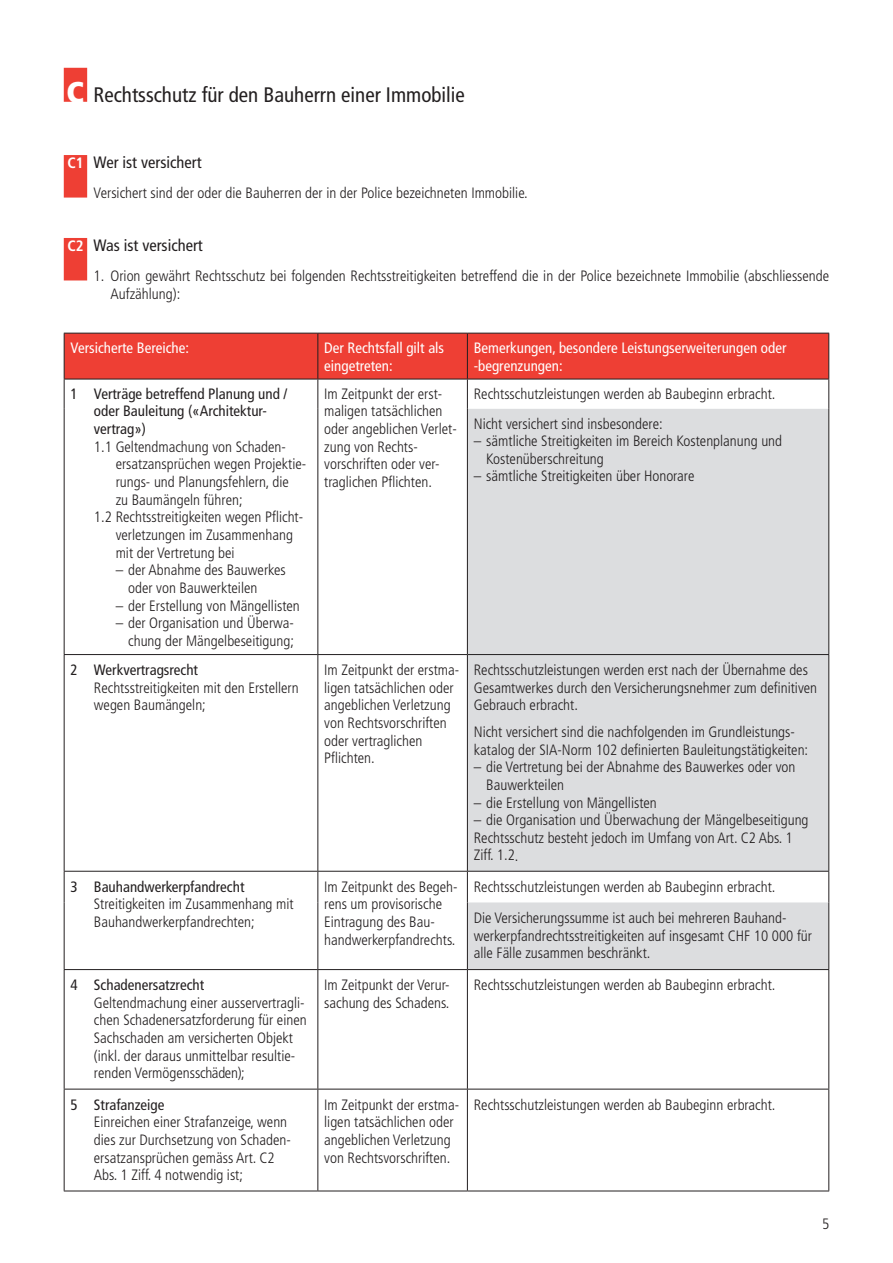
<style>
.page{position:relative;width:893px;height:1263px;background:#fff}
.page>*{position:absolute;margin:0;border:0;box-sizing:border-box;transform-origin:0 0}
.t1{font:condensed 21px "Frutiger";color:#231f20}
.t2{font:condensed 16.5px "Frutiger";color:#231f20}
.t3{font:300 condensed 15px/17.7px "Frutiger";color:#231f20}
.t4{font:condensed 15px/17.7px "Frutiger";color:#231f20}
.t5{font:condensed 15px/17.7px "Frutiger";color:#fff}
.s1{font-weight:900;font-size:30px;color:#fff}
.s2{font-weight:700;font-size:15px;color:#fff}
.s3{font-size:14.85px}
</style>
<div class="page">
<div style="left:65px;top:334px;width:763px;height:45px;background:#ee3f34"></div>
<div style="left:468px;top:409px;width:360px;height:560px;background:#dcdddf"></div>
<hr style="left:64px;top:333px;width:254px;height:1px;background:#231f20">
<hr style="left:64px;top:333px;width:1px;height:46px;background:#231f20">
<hr style="left:318px;top:333px;width:149px;height:1px;background:#231f20">
<hr style="left:317px;top:333px;width:1px;height:46px;background:#231f20">
<hr style="left:467px;top:333px;width:362px;height:1px;background:#231f20">
<hr style="left:467px;top:333px;width:1px;height:46px;background:#231f20">
<hr style="left:828px;top:333px;width:1px;height:46px;background:#231f20">
<hr style="left:64px;top:379px;width:254px;height:1px;background:#231f20">
<hr style="left:64px;top:379px;width:1px;height:30px;background:#231f20">
<hr style="left:318px;top:379px;width:149px;height:1px;background:#231f20">
<hr style="left:317px;top:379px;width:1px;height:30px;background:#231f20">
<hr style="left:467px;top:379px;width:362px;height:1px;background:#231f20">
<hr style="left:467px;top:379px;width:1px;height:30px;background:#231f20">
<hr style="left:828px;top:379px;width:1px;height:30px;background:#231f20">
<hr style="left:64px;top:409px;width:1px;height:245px;background:#231f20">
<hr style="left:317px;top:409px;width:1px;height:245px;background:#231f20">
<hr style="left:467px;top:409px;width:1px;height:245px;background:#231f20">
<hr style="left:828px;top:409px;width:1px;height:245px;background:#231f20">
<hr style="left:64px;top:654px;width:254px;height:1px;background:#231f20">
<hr style="left:64px;top:655px;width:1px;height:216px;background:#231f20">
<hr style="left:318px;top:654px;width:149px;height:1px;background:#231f20">
<hr style="left:317px;top:655px;width:1px;height:216px;background:#231f20">
<hr style="left:467px;top:654px;width:362px;height:1px;background:#231f20">
<hr style="left:467px;top:655px;width:1px;height:216px;background:#231f20">
<hr style="left:828px;top:655px;width:1px;height:216px;background:#231f20">
<hr style="left:64px;top:871px;width:254px;height:1px;background:#231f20">
<hr style="left:64px;top:871px;width:1px;height:31px;background:#231f20">
<hr style="left:318px;top:871px;width:149px;height:1px;background:#231f20">
<hr style="left:317px;top:871px;width:1px;height:31px;background:#231f20">
<hr style="left:467px;top:871px;width:362px;height:1px;background:#231f20">
<hr style="left:467px;top:871px;width:1px;height:31px;background:#231f20">
<hr style="left:828px;top:871px;width:1px;height:31px;background:#231f20">
<hr style="left:64px;top:902px;width:1px;height:67px;background:#231f20">
<hr style="left:317px;top:902px;width:1px;height:67px;background:#231f20">
<hr style="left:467px;top:902px;width:1px;height:67px;background:#231f20">
<hr style="left:828px;top:902px;width:1px;height:67px;background:#231f20">
<hr style="left:64px;top:969px;width:254px;height:1px;background:#231f20">
<hr style="left:64px;top:970px;width:1px;height:119px;background:#231f20">
<hr style="left:318px;top:969px;width:149px;height:1px;background:#231f20">
<hr style="left:317px;top:970px;width:1px;height:119px;background:#231f20">
<hr style="left:467px;top:969px;width:362px;height:1px;background:#231f20">
<hr style="left:467px;top:970px;width:1px;height:119px;background:#231f20">
<hr style="left:828px;top:970px;width:1px;height:119px;background:#231f20">
<hr style="left:64px;top:1089px;width:254px;height:1px;background:#231f20">
<hr style="left:64px;top:1089px;width:1px;height:101px;background:#231f20">
<hr style="left:318px;top:1089px;width:149px;height:1px;background:#231f20">
<hr style="left:317px;top:1089px;width:1px;height:101px;background:#231f20">
<hr style="left:467px;top:1089px;width:362px;height:1px;background:#231f20">
<hr style="left:467px;top:1089px;width:1px;height:101px;background:#231f20">
<hr style="left:828px;top:1089px;width:1px;height:101px;background:#231f20">
<hr style="left:64px;top:1190px;width:254px;height:1px;background:#231f20">
<hr style="left:318px;top:1190px;width:149px;height:1px;background:#231f20">
<hr style="left:467px;top:1190px;width:362px;height:1px;background:#231f20">
<div style="left:64px;top:68px;width:23px;height:34px;background:#ee3f34"></div>
<div style="left:64px;top:155px;width:23px;height:43px;background:#ee3f34"></div>
<div style="left:64px;top:238px;width:23px;height:42px;background:#ee3f34"></div>
<h1 class="t1" style="left:67px;top:82px;width:400px"><span class="s1">C</span> Rechtsschutz für den Bauherrn einer Immobilie</h1>
<p class="t2" style="left:67px;top:152px;width:136px"><span class="s2">C1</span> Wer ist versichert</p>
<p class="t3" style="left:94px;top:184px;width:436px">Versichert sind der oder die Bauherren der in der Police bezeichneten Immobilie.</p>
<p class="t2" style="left:67px;top:235px;width:137px"><span class="s2">C2</span> Was ist versichert</p>
<p class="t3" style="left:111px;top:267px;width:720px;text-indent:-17px">1. Orion gewährt Rechtsschutz bei folgenden Rechtsstreitigkeiten betreffend die in der Police bezeichnete Immobilie (abschliessende<br>Aufzählung):</p>
<p class="t5" style="left:71px;top:339px;width:120px">Versicherte Bereiche:</p>
<p class="t5" style="left:324px;top:339px;width:121px">Der Rechtsfall gilt als eingetreten:</p>
<p class="t5" style="left:474px;top:339px;width:314px">Bemerkungen, besondere Leistungserweiterungen oder -begrenzungen:</p>
<p class="t4" style="left:94px;top:385px;width:195px;text-indent:-23px">1 Verträge betreffend Planung und / oder Bauleitung («Architektur&shy;vertrag»)</p>
<p class="t3" style="left:94px;top:438px;width:194px">1.1 Geltendmachung von Schaden-</p>
<p class="t3" style="left:116px;top:456px;width:192px">ersatzansprüchen wegen Projektie-</p>
<p class="t3" style="left:116px;top:473px;width:175px">rungs- und Planungsfehlern, die</p>
<p class="t3" style="left:116px;top:491px;width:128px">zu Baumängeln führen;</p>
<p class="t3" style="left:94px;top:509px;width:211px">1.2 Rechtsstreitigkeiten wegen Pflicht-</p>
<p class="t3" style="left:116px;top:526px;width:179px">verletzungen im Zusammenhang</p>
<p class="t3" style="left:116px;top:544px;width:120px">mit der Vertretung bei</p>
<p class="t3" style="left:128px;top:561px;width:159px;text-indent:-12px">– der Abnahme des Bauwerkes oder von Bauwerkteilen</p>
<p class="t3" style="left:116px;top:597px;width:186px">– der Erstellung von Mängellisten</p>
<p class="t3" style="left:116px;top:614px;width:180px;text-align:right">– der Organisation und Überwa&shy;chung der Mängelbeseitigung;</p>
<p class="t3" style="left:324px;top:385px;width:134px">Im Zeitpunkt der erst&shy;maligen tatsächlichen oder angeblichen Verlet&shy;zung von Rechts&shy;vorschriften oder ver&shy;traglichen Pflichten.</p>
<p class="t3" style="left:474px;top:379px;width:303px;line-height:29.7px">Rechtsschutzleistungen werden ab Baubeginn erbracht.<br>Nicht versichert sind insbesondere:</p>
<p class="t3" style="left:486px;top:432px;width:297px;text-indent:-12px">– sämtliche Streitigkeiten im Bereich Kostenplanung und<br>Kostenüberschreitung</p>
<p class="t3" style="left:474px;top:468px;width:222px">– sämtliche Streitigkeiten über Honorare</p>
<p class="t4" style="left:71px;top:661px;width:129px">2 Werkvertragsrecht</p>
<p class="t3" style="left:94px;top:679px;width:206px">Rechtsstreitigkeiten mit den Erstellern wegen Baumängeln;</p>
<p class="t4" style="left:71px;top:878px;width:175px">3 Bauhandwerkerpfandrecht</p>
<p class="t3" style="left:94px;top:896px;width:201px">Streitigkeiten im Zusammenhang mit<br>Bauhandwerkerpfandrechten;</p>
<p class="t4" style="left:71px;top:976px;width:135px">4 Schadenersatzrecht</p>
<p class="t3" style="left:94px;top:994px;width:214px">Geltendmachung einer ausservertragli&shy;chen Schadenersatzforderung für einen Sachschaden am versicherten Objekt (inkl. der daraus unmittelbar resultie&shy;renden Vermögensschäden);</p>
<p class="t4" style="left:71px;top:1096px;width:95px">5 Strafanzeige</p>
<p class="t3" style="left:94px;top:1113px;width:198px">Einreichen einer Strafanzeige, wenn dies zur Durchsetzung von Schaden&shy;ersatzansprüchen gemäss Art. C2<br>Abs. 1 Ziff. 4 notwendig ist;</p>
<p class="t3" style="left:324px;top:661px;width:136px">Im Zeitpunkt der erstma&shy;ligen tatsächlichen oder angeblichen Verletzung von Rechtsvorschriften oder vertraglichen<br>Pflichten.</p>
<p class="t3" style="left:474px;top:661px;width:345px">Rechtsschutzleistungen werden erst nach der Übernahme des<br>Gesamtwerkes durch den Versicherungsnehmer zum definitiven<br>Gebrauch erbracht.</p>
<p class="t3" style="left:474px;top:723px;width:336px">Nicht versichert sind die nachfolgenden im Grundleistungs&shy;katalog der SIA-Norm 102 definierten Bauleitungstätigkeiten:</p>
<p class="t3" style="left:486px;top:758px;width:311px;text-indent:-12px">– die Vertretung bei der Abnahme des Bauwerkes oder von<br>Bauwerkteilen</p>
<p class="t3" style="left:474px;top:794px;width:185px">– die Erstellung von Mängellisten</p>
<p class="t3" style="left:474px;top:811px;width:336px">– die Organisation und Überwachung der Mängelbeseitigung<br>Rechtsschutz besteht jedoch im Umfang von Art. C2 Abs. 1<br>Ziff. 1.2<span class="s3">.</span></p>
<p class="t3" style="left:324px;top:878px;width:135px">Im Zeitpunkt des Begeh&shy;rens um provisorische<br>Eintragung des Bau&shy;handwerkerpfandrechts.</p>
<p class="t3" style="left:474px;top:871px;width:314px;line-height:31.2px">Rechtsschutzleistungen werden ab Baubeginn erbracht.<br>Die Versicherungssumme ist auch bei mehreren Bauhand-</p>
<p class="t3" style="left:474px;top:927px;width:340px">werkerpfandrechtsstreitigkeiten auf insgesamt CHF 10 000 für alle Fälle zusammen beschränkt.</p>
<p class="t3" style="left:324px;top:976px;width:127px">Im Zeitpunkt der Verur&shy;sachung des Schadens.</p>
<p class="t3" style="left:474px;top:976px;width:303px">Rechtsschutzleistungen werden ab Baubeginn erbracht.</p>
<p class="t3" style="left:324px;top:1096px;width:136px">Im Zeitpunkt der erstma&shy;ligen tatsächlichen oder angeblichen Verletzung von Rechtsvorschriften.</p>
<p class="t3" style="left:474px;top:1096px;width:303px">Rechtsschutzleistungen werden ab Baubeginn erbracht.</p>
<p class="t3" style="left:822px;top:1215px;width:9px">5</p>
</div>
